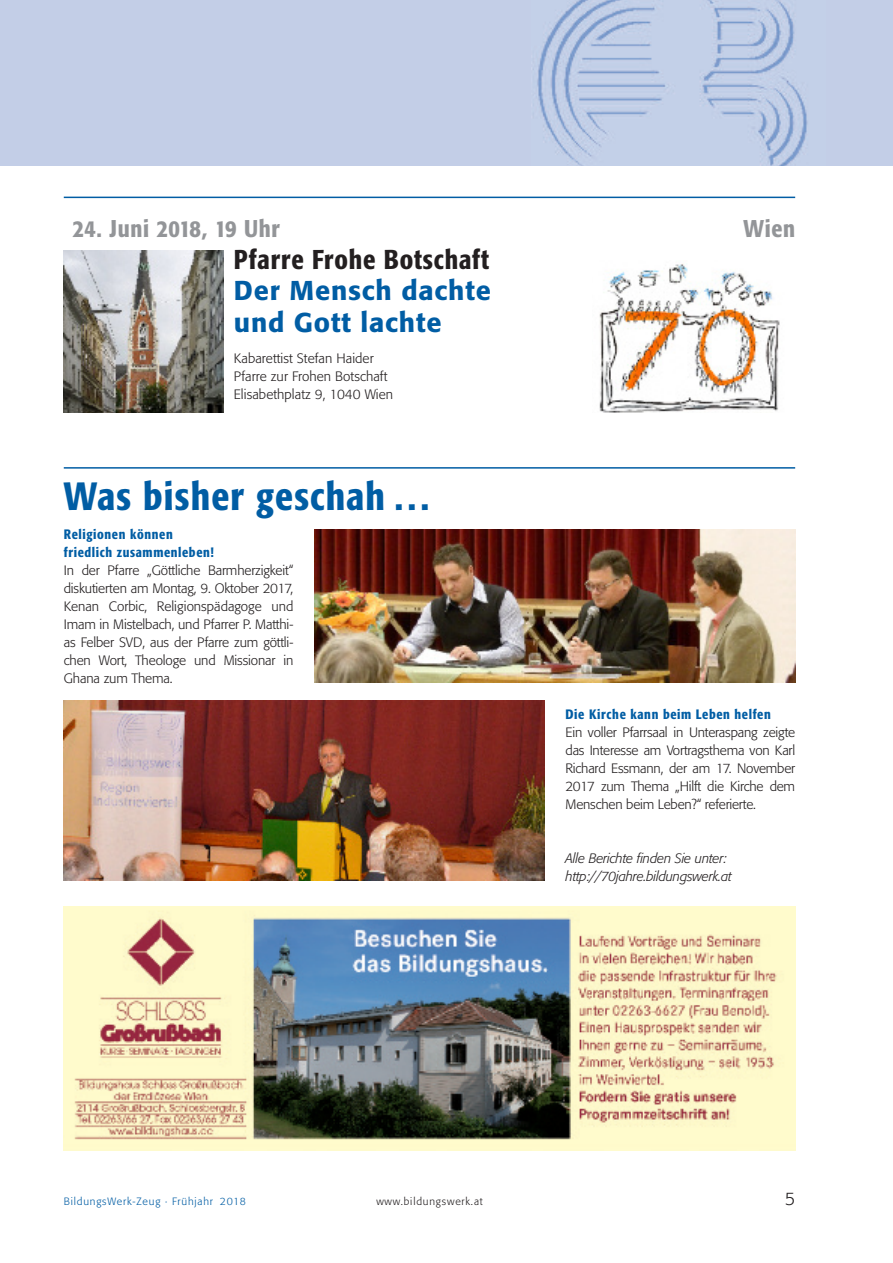
<style>
.page{position:relative;width:893px;height:1263px;background:#fff}
.page>*{position:absolute;margin:0;border:0;box-sizing:border-box;transform-origin:0 0}
.t1{font:500 condensed 39px "Formata";letter-spacing:.03em;color:#015da4}
.t2{font:500 27px/31.5px "Formata";letter-spacing:.03em;color:#015da4}
.t3{font:500 condensed 27px "Formata";letter-spacing:.03em;color:#231f20}
.t4{font:500 condensed 24px "Formata";letter-spacing:.03em;color:#939598}
.t5{font:300 18px "Formata";color:#231f20}
.t6{font:300 13.5px/18px "Formata";letter-spacing:-.01em;color:#231f20;text-align:justify}
.t7{font:500 condensed 13.5px/18px "Formata";letter-spacing:.045em;color:#015da4}
.t8{font:italic 300 13.5px/18px "Formata";letter-spacing:-.015em;color:#231f20}
.t9{font:300 10.5px "Formata";letter-spacing:.08em;color:#015da4}
.t10{font:300 10.5px "Formata";letter-spacing:.08em;color:#231f20}
</style>
<div class="page">
<div style="left:0;top:0;width:893px;height:166px;background:#c3cee7"></div>
<img style="left:537px;top:0;width:271px;height:166px">
<img style="left:599px;top:264px;width:181px;height:149px">
<hr style="left:64px;top:197px;width:731px;height:1px;background:#015da4">
<img style="left:64px;top:251px;width:159px;height:162px">
<hr style="left:64px;top:467px;width:731px;height:2px;background:#015da4">
<img style="left:64px;top:907px;width:731px;height:244px">
<img style="left:315px;top:529px;width:480px;height:154px">
<img style="left:64px;top:701px;width:480px;height:180px">
<h3 class="t4" style="left:72px;top:219px;width:209px">24. Juni 2018, 19 Uhr</h3>
<h3 class="t4" style="left:744px;top:219px;width:53px">Wien</h3>
<h2 class="t3" style="left:234px;top:249px;width:256px">Pfarre Frohe Botschaft</h2>
<h2 class="t2" style="left:234px;top:277px;width:259px">Der Mensch dachte und Gott lachte</h2>
<p class="t6" style="left:234px;top:350px;width:161px;text-align:left">Kabarettist Stefan Haider<br>Pfarre zur Frohen Botschaft<br>Elisabethplatz 9, 1040 Wien</p>
<h1 class="t1" style="left:64px;top:481px;width:369px">Was bisher geschah …</h1>
<p class="t7" style="left:64px;top:526px;width:152px">Religionen können friedlich zusammenleben!</p>
<p class="t6" style="left:64px;top:562px;width:231px">In der Pfarre „Göttliche Barmherzigkeit“ diskutierten am Montag, 9. Oktober 2017, Kenan Corbic, Religionspädagoge und Imam in Mistelbach, und Pfarrer P. Matthi&shy;as Felber SVD, aus der Pfarre zum göttli&shy;chen Wort, Theologe und Missionar in Ghana zum Thema.</p>
<p class="t7" style="left:566px;top:706px;width:207px">Die Kirche kann beim Leben helfen</p>
<p class="t6" style="left:566px;top:724px;width:231px">Ein voller Pfarrsaal in Unteraspang zeigte das Interesse am Vortragsthema von Karl Richard Essmann, der am 17. November 2017 zum Thema „Hilft die Kirche dem Menschen beim Leben?“ referierte.</p>
<p class="t8" style="left:566px;top:850px;width:168px">Alle Berichte finden Sie unter: http://70jahre.bildungswerk.at</p>
<p class="t9" style="left:64px;top:1197px;width:184px">BildungsWerk-Zeug · Frühjahr 2018</p>
<p class="t10" style="left:376px;top:1197px;width:108px">www.bildungswerk.at</p>
<h3 class="t5" style="left:785px;top:1191px;width:12px">5</h3>
</div>
